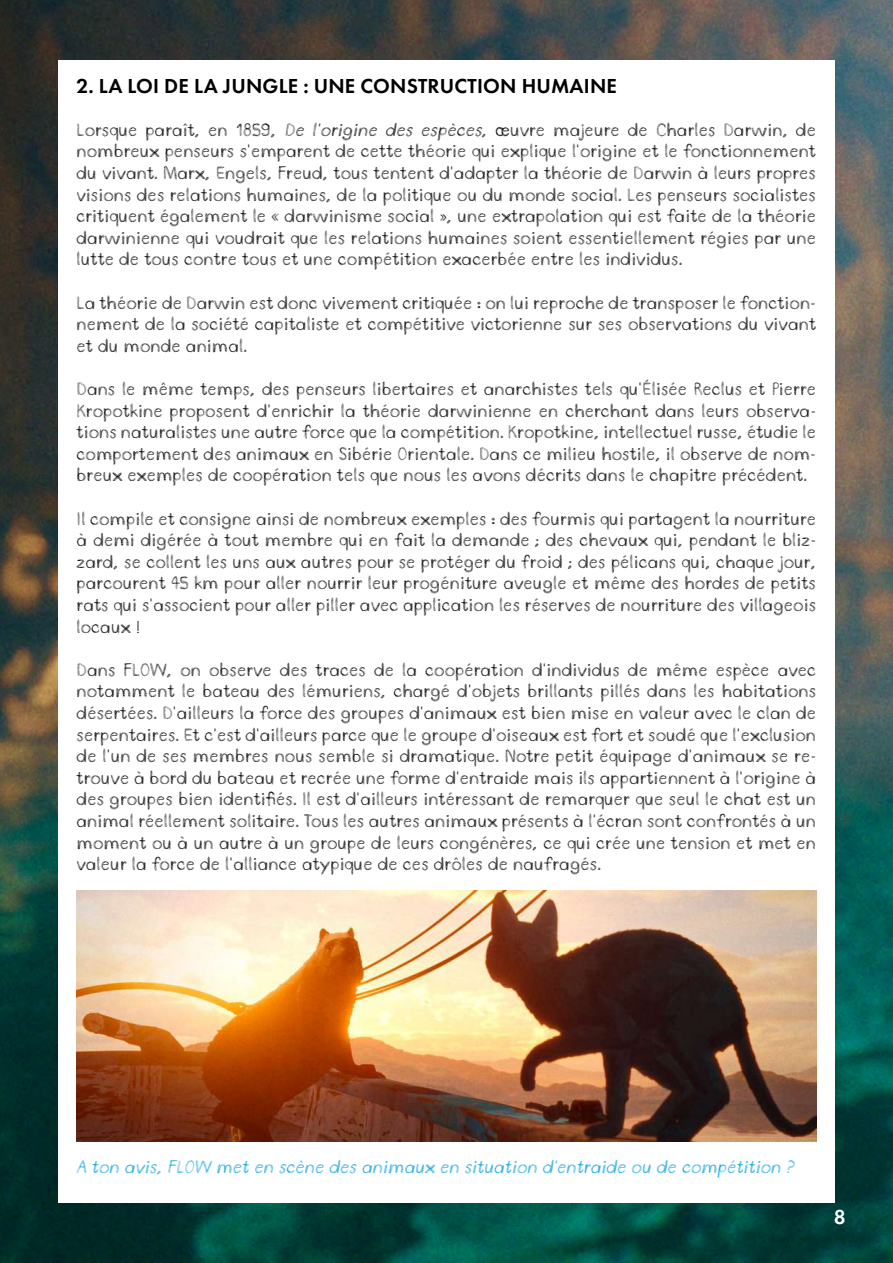
<style>
.page{position:relative;width:893px;height:1263px;background:#fff}
.page>*{position:absolute;margin:0;border:0;box-sizing:border-box;transform-origin:0 0}
.t1{font:600 21px "Futura PT";letter-spacing:.01em;color:#000}
.t2{font:600 21px "Futura PT";color:#fff}
.t3{font:18px/21.6px "Doodle Pen";color:#000;text-align:justify}
.t4{font:italic 18px "Doodle Pen";color:#009fe3}
.s1{font-style:italic}
.s2{font-family:"Futura PT";font-weight:300}
</style>
<div class="page">
<img style="left:0;top:0;width:893px;height:1263px">
<div style="left:58px;top:60px;width:777px;height:1143px;background:#fff"></div>
<img style="left:77px;top:890px;width:739px;height:252px">
<p class="t1" style="left:77px;top:72px;width:542px">2. LA LOI DE LA JUNGLE : UNE CONSTRUCTION HUMAINE</p>
<p class="t3" style="left:77px;top:120px;width:741px">Lorsque paraît, en 1859, <span class="s1">De l’origine des espèces</span>, œuvre majeure de Charles Darwin, de nombreux penseurs s’emparent de cette théorie qui explique l’origine et le fonctionnement du vivant. Marx, Engels, Freud, tous tentent d’adapter la théorie de Darwin à leurs propres visions des relations humaines, de la politique ou du monde social. Les penseurs socialistes critiquent également le « darwinisme social », une extrapolation qui est faite de la théorie darwinienne qui voudrait que les relations humaines soient essentiellement régies par une lutte de tous contre tous et une compétition exacerbée entre les individus.</p>
<p class="t3" style="left:77px;top:293px;width:741px">La théorie de Darwin est donc vivement critiquée : on lui reproche de transposer le fonction&shy;nement de la société capitaliste et compétitive victorienne sur ses observations du vivant et du monde animal.</p>
<p class="t3" style="left:77px;top:380px;width:741px">Dans le même temps, des penseurs libertaires et anarchistes tels qu’Élisée Reclus et Pierre Kropotkine proposent d’enrichir la théorie darwinienne en cherchant dans leurs observa&shy;tions naturalistes une autre force que la compétition. Kropotkine, intellectuel russe, étudie le comportement des animaux en Sibérie Orientale. Dans ce milieu hostile, il observe de nom&shy;breux exemples de coopération tels que nous les avons décrits dans le chapitre précédent.</p>
<p class="t3" style="left:77px;top:509px;width:741px">Il compile et consigne ainsi de nombreux exemples : des fourmis qui partagent la nourriture à demi digérée à tout membre qui en fait la demande ; des chevaux qui, pendant le bliz&shy;zard, se collent les uns aux autres pour se protéger du froid ; des pélicans qui, chaque jour, parcourent 45 km pour aller nourrir leur progéniture aveugle et même des hordes de petits rats qui s’associent pour aller piller avec application les réserves de nourriture des villageois locaux <span class="s2">!</span></p>
<p class="t3" style="left:77px;top:660px;width:741px">Dans FLOW, on observe des traces de la coopération d’individus de même espèce avec notamment le bateau des lémuriens, chargé d’objets brillants pillés dans les habitations désertées. D’ailleurs la force des groupes d’animaux est bien mise en valeur avec le clan de serpentaires. Et c’est d’ailleurs parce que le groupe d’oiseaux est fort et soudé que l’exclusion de l’un de ses membres nous semble si dramatique. Notre petit équipage d’animaux se re&shy;trouve à bord du bateau et recrée une forme d’entraide mais ils appartiennent à l’origine à des groupes bien identifiés. Il est d’ailleurs intéressant de remarquer que seul le chat est un animal réellement solitaire. Tous les autres animaux présents à l’écran sont confrontés à un moment ou à un autre à un groupe de leurs congénères, ce qui crée une tension et met en valeur la force de l’alliance atypique de ces drôles de naufragés.</p>
<p class="t4" style="left:77px;top:1157px;width:723px">A ton avis, FLOW met en scène des animaux en situation d’entraide ou de compétition ?</p>
<p class="t2" style="left:834px;top:1204px;width:13px">8</p>
</div>
